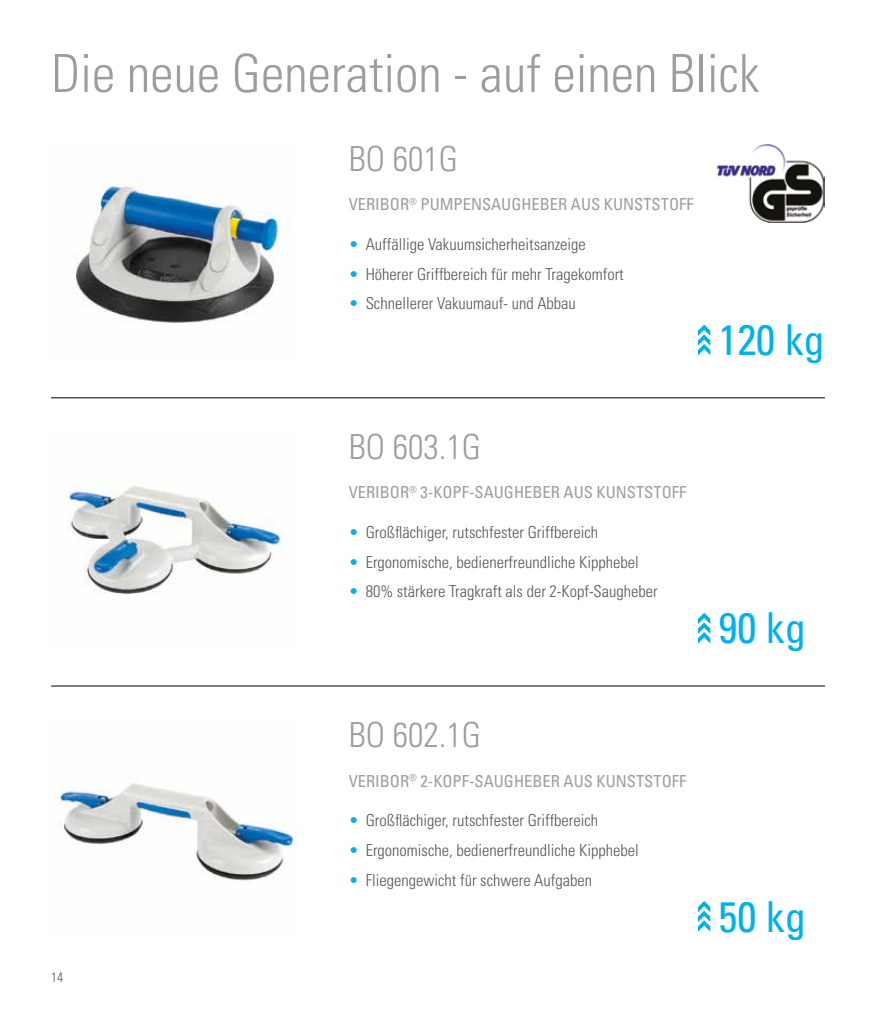
<style>
.page{position:relative;width:893px;height:1021px;background:#fff}
.page>*{position:absolute;margin:0;border:0;box-sizing:border-box;transform-origin:0 0}
.t1{font:300 condensed 52.5px "Univers";color:#9d9d9c}
.t2{font:condensed 42.6px "Univers";color:#00b1eb}
.t3{font:300 condensed 34.5px "Univers";color:#9d9d9c}
.t4{font:300 condensed 16.5px "Univers";color:#575756}
.t5{font:condensed 16.5px "Univers";color:#9d9d9c}
.t6{font:300 condensed 13.5px "Univers";color:#575756}
.s1{color:#00b1eb}
</style>
<div class="page">
<img style="left:717px;top:144px;width:108px;height:79px">
<img style="left:76px;top:177px;width:213px;height:146px">
<img style="left:55px;top:783px;width:241px;height:98px">
<img style="left:66px;top:482px;width:216px;height:112px">
<hr style="left:51px;top:397px;width:774px;height:1px;background:#000">
<hr style="left:51px;top:685px;width:774px;height:1px;background:#000">
<svg style="left:698px;top:901px;width:12px;height:30px"></svg>
<svg style="left:698px;top:324px;width:12px;height:31px"></svg>
<svg style="left:698px;top:612px;width:12px;height:31px"></svg>
<h1 class="t1" style="left:51px;top:42px;width:710px">Die neue Generation - auf einen Blick</h1>
<p class="t6" style="left:51px;top:968px;width:13px">14</p>
<h3 class="t3" style="left:349px;top:138px;width:111px">BO 601G</h3>
<p class="t5" style="left:349px;top:194px;width:347px">VERIBOR<sup>®</sup> PUMPENSAUGHEBER AUS KUNSTSTOFF</p>
<p class="t4" style="left:349px;top:234px;width:239px"><span class="s1">•</span> Auffällige Vakuumsicherheitsanzeige</p>
<p class="t4" style="left:349px;top:264px;width:277px"><span class="s1">•</span> Höherer Griffbereich für mehr Tragekomfort</p>
<p class="t4" style="left:349px;top:293px;width:229px"><span class="s1">•</span> Schnellerer Vakuumauf- und Abbau</p>
<h2 class="t2" style="left:718px;top:313px;width:108px">120 kg</h2>
<h3 class="t3" style="left:349px;top:426px;width:134px">BO 603.1G</h3>
<p class="t5" style="left:349px;top:482px;width:339px">VERIBOR<sup>®</sup> 3-KOPF-SAUGHEBER AUS KUNSTSTOFF</p>
<p class="t4" style="left:349px;top:522px;width:251px"><span class="s1">•</span> Großflächiger, rutschfester Griffbereich</p>
<p class="t4" style="left:349px;top:552px;width:291px"><span class="s1">•</span> Ergonomische, bedienerfreundliche Kipphebel</p>
<p class="t4" style="left:349px;top:581px;width:310px"><span class="s1">•</span> 80% stärkere Tragkraft als der 2-Kopf-Saugheber</p>
<h2 class="t2" style="left:718px;top:601px;width:89px">90 kg</h2>
<h3 class="t3" style="left:349px;top:714px;width:134px">BO 602.1G</h3>
<p class="t5" style="left:349px;top:770px;width:339px">VERIBOR<sup>®</sup> 2-KOPF-SAUGHEBER AUS KUNSTSTOFF</p>
<p class="t4" style="left:349px;top:810px;width:251px"><span class="s1">•</span> Großflächiger, rutschfester Griffbereich</p>
<p class="t4" style="left:349px;top:840px;width:291px"><span class="s1">•</span> Ergonomische, bedienerfreundliche Kipphebel</p>
<p class="t4" style="left:349px;top:869px;width:245px"><span class="s1">•</span> Fliegengewicht für schwere Aufgaben</p>
<h2 class="t2" style="left:718px;top:889px;width:89px">50 kg</h2>
</div>
